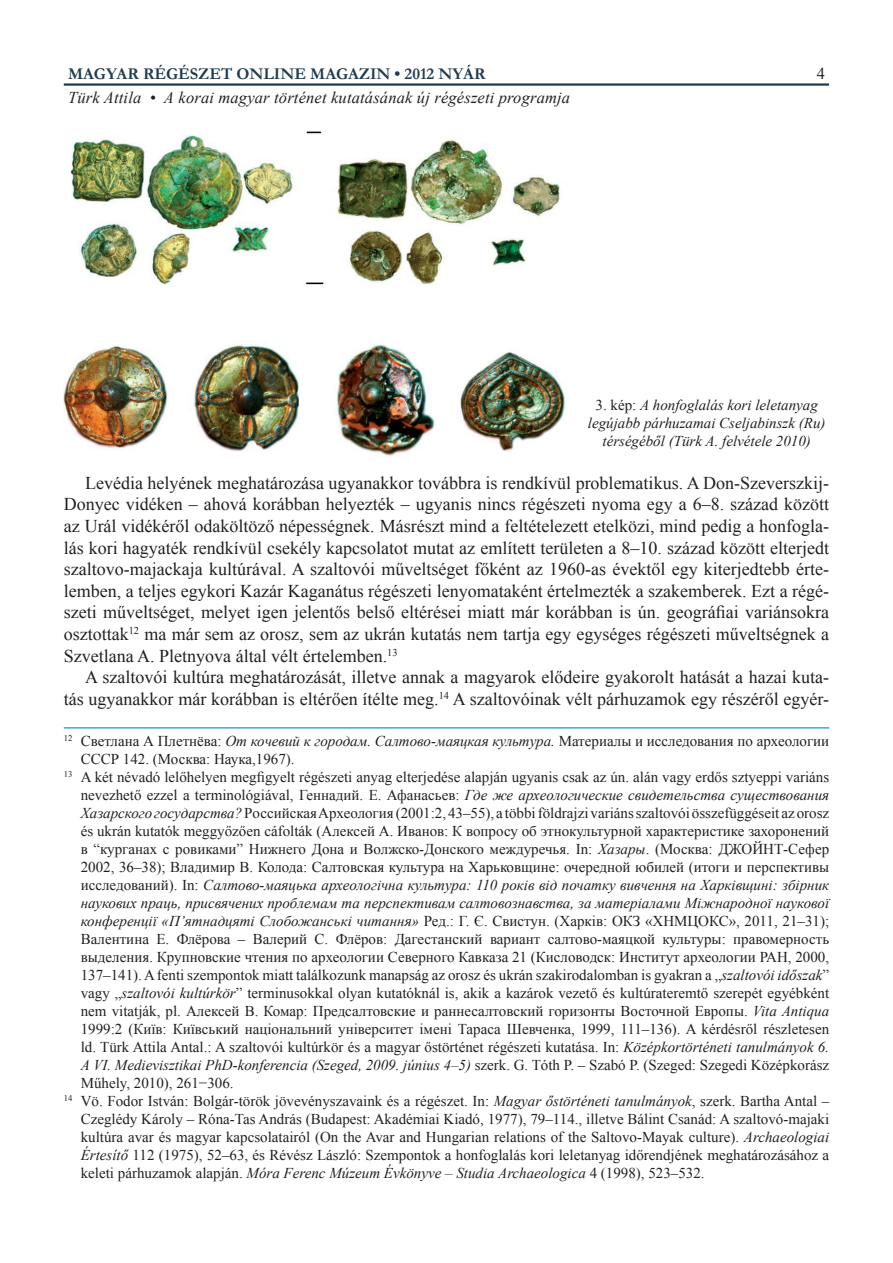
<style>
.page{position:relative;width:893px;height:1263px;background:#fff}
.page>*{position:absolute;margin:0;border:0;box-sizing:border-box;transform-origin:0 0}
.t1{font:18px/21.6px "Times New Roman";color:#231f20;text-align:justify}
.t2{font:italic 16.5px "Times New Roman";letter-spacing:.01em;color:#231f20}
.t3{font:700 16.5px "Garamond";color:#213b4f}
.t4{font:16.5px "Times New Roman";color:#231f20}
.t5{font:15px "Times New Roman";color:#231f20}
.t6{font:italic 15px/18px "Times New Roman";color:#231f20;text-align:center}
.s1{font-style:normal}
.s2{font-style:italic}
</style>
<div class="page">
<hr style="left:64px;top:83px;width:765px;height:3px;background:#213b4f">
<hr style="left:64px;top:727px;width:765px;height:1px;background:#0387ca">
<img style="left:64px;top:131px;width:502px;height:325px">
<p class="t3" style="left:68px;top:62px;width:419px">MAGYAR RÉGÉSZET ONLINE MAGAZIN • 2012 NYÁR</p>
<p class="t2" style="left:68px;top:87px;width:504px">Türk Attila • A korai magyar történet kutatásának új régészeti programja</p>
<p class="t4" style="left:817px;top:62px;width:10px">4</p>
<p class="t6" style="left:588px;top:396px;width:239px"><span class="s1">3. kép:</span> A honfoglalás kori leletanyag legújabb párhuzamai Cseljabinszk (Ru) térségéből (Türk A. felvétele 2010)</p>
<p class="t1" style="left:64px;top:472px;width:767px;text-indent:21px">Levédia helyének meghatározása ugyanakkor továbbra is rendkívül problematikus. A Don-Szeverszkij-Donyec vidéken – ahová korábban helyezték – ugyanis nincs régészeti nyoma egy a 6–8. század között az Urál vidékéről odaköltöző népességnek. Másrészt mind a feltételezett etelközi, mind pedig a honfogla&shy;lás kori hagyaték rendkívül csekély kapcsolatot mutat az említett területen a 8–10. század között elterjedt szaltovo-majackaja kultúrával. A szaltovói műveltséget főként az 1960-as évektől egy kiterjedtebb érte&shy;lemben, a teljes egykori Kazár Kaganátus régészeti lenyomataként értelmezték a szakemberek. Ezt a régé&shy;szeti műveltséget, melyet igen jelentős belső eltérései miatt már korábban is ún. geográfiai variánsokra osztottak<sup>12</sup> ma már sem az orosz, sem az ukrán kutatás nem tartja egy egységes régészeti műveltségnek a Szvetlana A. Pletnyova által vélt értelemben.<sup>13</sup></p>
<p class="t1" style="left:64px;top:666px;width:767px;text-align:right">A szaltovói kultúra meghatározását, illetve annak a magyarok elődeire gyakorolt hatását a hazai kuta&shy;tás ugyanakkor már korábban is eltérően ítélte meg.<sup>14</sup> A szaltovóinak vélt párhuzamok egy részéről egyér-</p>
<p class="t5" style="left:64px;top:731px;width:767px"><sup>12</sup> Светлана А Плетнёва: <span class="s2">От кочевий к городам. Салтово-маяцкая культура.</span> Материалы и исследования по археологии</p>
<p class="t5" style="left:81px;top:749px;width:215px">СССР 142. (Москва: Наука,1967).</p>
<p class="t5" style="left:64px;top:767px;width:767px"><sup>13</sup> A két névadó lelőhelyen megfigyelt régészeti anyag elterjedése alapján ugyanis csak az ún. alán vagy erdős sztyeppi variáns</p>
<p class="t5" style="left:81px;top:785px;width:750px">nevezhető ezzel a terminológiával, Геннадий. Е. Афанасьев: <span class="s2">Где же археологические свидетельства существования</span></p>
<p class="t5" style="left:81px;top:803px;width:750px"><span class="s2">Хазарского государства?</span> Pоссийская Aрхеология (2001:2, 43–55), a többi földrajzi variáns szaltovói összefüggéseit az orosz</p>
<p class="t5" style="left:81px;top:821px;width:750px">és ukrán kutatók meggyőzően cáfolták (Алексей А. Иванов: К вопросу об этнокультурной характеристике захоронений</p>
<p class="t5" style="left:81px;top:839px;width:750px">в “курганах с ровиками” Нижнего Дона и Волжско-Донского междуречья. In: <span class="s2">Хазары</span>. (Москва: ДЖОЙНТ-Сефер</p>
<p class="t5" style="left:81px;top:857px;width:750px">2002, 36–38); Владимир В. Колода: Салтовская культура на Харьковщине: очередной юбилей (итоги и перспективы</p>
<p class="t6" style="left:81px;top:875px;width:750px"><span class="s1">исследований). In:</span> Салтово-маяцька археологічна культура: 110 років від початку вивчення на Харківщині: збірник</p>
<p class="t6" style="left:81px;top:893px;width:750px">наукових праць, присвячених проблемам та перспективам салтовознавства, за матеріалами Міжнародної наукової</p>
<p class="t5" style="left:81px;top:911px;width:750px"><span class="s2">конференції «П’ятнадцяті Слобожанські читання»</span> Ред.: Г. Є. Свистун. (Харків: ОКЗ «ХНМЦОКС», 2011, 21‒31);</p>
<p class="t5" style="left:81px;top:929px;width:750px">Валентина E. Флёрова – Валерий С. Флёров: Дагестанский вариант салтово-маяцкой культуры: правомерность</p>
<p class="t5" style="left:81px;top:947px;width:750px">выделения. Крупновские чтения по археологии Северного Кавказа 21 (Кисловодск: Институт археологии РАН, 2000,</p>
<p class="t5" style="left:81px;top:965px;width:750px">137–141). A fenti szempontok miatt találkozunk manapság az orosz és ukrán szakirodalomban is gyakran a „<span class="s2">szaltovói időszak</span>”</p>
<p class="t5" style="left:81px;top:983px;width:750px">vagy „<span class="s2">szaltovói kultúrkör</span>” terminusokkal olyan kutatóknál is, akik a kazárok vezető és kultúrateremtő szerepét egyébként</p>
<p class="t5" style="left:81px;top:1001px;width:750px">nem vitatják, pl. Алексей В. Комар: Предсалтовские и раннесалтовский горизонты Восточной Европы. <span class="s2">Vita Antiqua</span></p>
<p class="t5" style="left:81px;top:1019px;width:750px">1999:2 (Київ: Київський національний університет імені Тараса Шевченка, 1999, 111–136). A kérdésről részletesen</p>
<p class="t5" style="left:81px;top:1037px;width:750px">ld. Türk Attila Antal.: A szaltovói kultúrkör és a magyar őstörténet régészeti kutatása. In: <span class="s2">Középkortörténeti tanulmányok 6.</span></p>
<p class="t6" style="left:81px;top:1055px;width:750px">A VI. Medievisztikai PhD-konferencia (Szeged, 2009. június 4‒5) <span class="s1">szerk. G. Tóth P. ‒ Szabó P. (Szeged: Szegedi Középkorász</span></p>
<p class="t5" style="left:81px;top:1073px;width:154px">Műhely, 2010), 261−306.</p>
<p class="t5" style="left:64px;top:1091px;width:767px"><sup>14</sup> Vö. Fodor István: Bolgár-török jövevényszavaink és a régészet. In: <span class="s2">Magyar őstörténeti tanulmányok</span>, szerk. Bartha Antal –</p>
<p class="t5" style="left:81px;top:1109px;width:750px">Czeglédy Károly – Róna-Tas András (Budapest: Akadémiai Kiadó, 1977), 79–114., illetve Bálint Csanád: A szaltovó-majaki</p>
<p class="t5" style="left:81px;top:1127px;width:750px">kultúra avar és magyar kapcsolatairól (On the Avar and Hungarian relations of the Saltovo-Mayak culture). <span class="s2">Archaeologiai</span></p>
<p class="t5" style="left:81px;top:1145px;width:750px"><span class="s2">Értesítő</span> 112 (1975), 52–63, és Révész László: Szempontok a honfoglalás kori leletanyag időrendjének meghatározásához a</p>
<p class="t6" style="left:81px;top:1163px;width:625px"><span class="s1">keleti párhuzamok alapján.</span> Móra Ferenc Múzeum Évkönyve – Studia Archaeologica <span class="s1">4 (1998), 523–532.</span></p>
</div>
